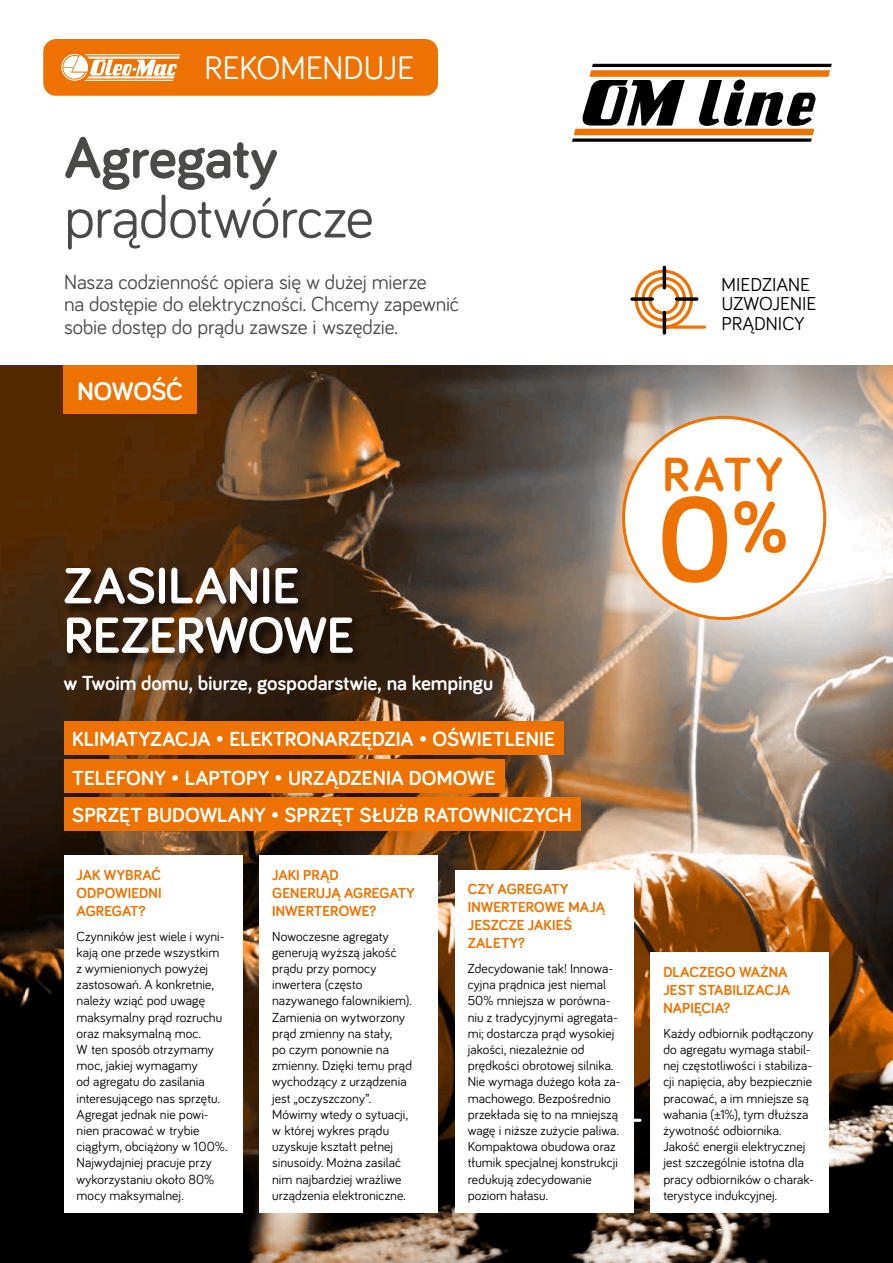
<style>
.page{position:relative;width:893px;height:1263px;background:#fff}
.page>*{position:absolute;margin:0;border:0;box-sizing:border-box;transform-origin:0 0}
.WYTYCZNE_opis{font:700 123.45px "Bariol";color:#ed7201}
.TYTUŁ{font:60.3px/59.7px "Bariol";letter-spacing:-.015em;color:#4a4a49}
.Nowość_L{font:700 52.5px/49.5px "Bariol";letter-spacing:-.005em;color:#fff}
.WYTYCZNE_opis-2{font:700 49.35px "Bariol";color:#ed7201}
.Nowość_L-2{font:33.75px "Bariol";letter-spacing:-.01em;color:#fff}
.Nowość_L-3{font:700 26.25px "Bariol";letter-spacing:-.015em;color:#fff}
.Nowość_L-4{font:700 21px "Bariol";color:#fff}
.Nowość_L-5{font:21px/22.5px "Bariol";letter-spacing:-.01em;color:#4a4a49}
.WYTYCZNE_opis-3{font:19.2px "Bariol";color:#000}
.Nowość_L-6{font:700 15px/18px "Bariol";color:#ed7201}
.Nowość_L-7{font:13.5px/16.2px "Bariol";letter-spacing:.005em;color:#000}
.s1{font-weight:700}
</style>
<div class="page">
<img style="left:0;top:366px;width:893px;height:897px">
<div style="left:43px;top:39px;width:395px;height:57px;background:#ed7201;border-radius:13px"></div>
<div style="left:64px;top:797px;width:516px;height:33px;background:#ed7201"></div>
<div style="left:64px;top:760px;width:440px;height:33px;background:#ed7201"></div>
<div style="left:64px;top:721px;width:500px;height:33px;background:#ed7201"></div>
<svg style="left:572px;top:64px;width:260px;height:78px"></svg>
<div style="left:64px;top:366px;width:133px;height:48px;background:#ed7201"></div>
<div style="left:64px;top:855px;width:178px;height:357px;background:#fff"></div>
<div style="left:651px;top:952px;width:178px;height:260px;background:#fff"></div>
<div style="left:259px;top:855px;width:179px;height:357px;background:#fff"></div>
<div style="left:455px;top:870px;width:179px;height:342px;background:#fff"></div>
<div style="left:61px;top:565px;width:304px;height:102px;background:#000;opacity:.75"></div>
<div style="left:573px;top:367px;width:302px;height:302px;background:#fff;opacity:.75"></div>
<div style="left:624px;top:417px;width:201px;height:201px;background:#fff;border-radius:50%"></div>
<svg style="left:634px;top:268px;width:72px;height:62px"></svg>
<hr style="left:663px;top:312px;width:3px;height:21px;background:#000">
<svg style="left:632px;top:297px;width:20px;height:4px"></svg>
<hr style="left:663px;top:267px;width:3px;height:21px;background:#000">
<svg style="left:676px;top:297px;width:21px;height:4px"></svg>
<hr style="left:622px;top:1119px;width:18px;height:3px;background:#fff">
<svg style="left:61px;top:54px;width:119px;height:27px"></svg>
<p class="Nowość_L-2" style="left:204px;top:45px;width:212px">REKOMENDUJE</p>
<p class="TYTUŁ" style="left:64px;top:125px;width:311px"><span class="s1">Agregaty </span>prądotwórcze</p>
<p class="Nowość_L-5" style="left:64px;top:270px;width:397px">Nasza codzienność opiera się w dużej mierze<br>na dostępie do elektryczności. Chcemy zapewnić sobie dostęp do prądu zawsze i wszędzie.</p>
<p class="Nowość_L-3" style="left:78px;top:373px;width:107px">NOWOŚĆ</p>
<p class="Nowość_L" style="left:64px;top:559px;width:292px">ZASILANIE<br>REZERWOWE</p>
<p class="Nowość_L-4" style="left:64px;top:669px;width:431px">w Twoim domu, biurze, gospodarstwie, na kempingu</p>
<p class="Nowość_L-4" style="left:72px;top:724px;width:484px">KLIMATYZACJA • ELEKTRONARZĘDZIA • OŚWIETLENIE</p>
<p class="Nowość_L-4" style="left:72px;top:763px;width:425px">TELEFONY • LAPTOPY • URZĄDZENIA DOMOWE</p>
<p class="Nowość_L-4" style="left:72px;top:800px;width:501px">SPRZĘT BUDOWLANY • SPRZĘT SŁUŻB RATOWNICZYCH</p>
<p class="Nowość_L-6" style="left:77px;top:865px;width:87px;text-align:justify">JAK WYBRAĆ ODPOWIEDNI AGREGAT?</p>
<p class="Nowość_L-7" style="left:77px;top:927px;width:152px">Czynników jest wiele i wyni&shy;kają one przede wszystkim z wymienionych powyżej zastosowań. A konkretnie, należy wziąć pod uwagę maksymalny prąd rozruchu oraz maksymalną moc.<br>W ten sposób otrzymamy moc, jakiej wymagamy<br>od agregatu do zasilania interesującego nas sprzętu.<br>Agregat jednak nie powi&shy;nien pracować w trybie ciągłym, obciążony w 100%.<br>Najwydajniej pracuje przy wykorzystaniu około 80% mocy maksymalnej.</p>
<p class="Nowość_L-6" style="left:272px;top:865px;width:144px">JAKI PRĄD<br>GENERUJĄ AGREGATY<br>INWERTEROWE?</p>
<p class="Nowość_L-7" style="left:272px;top:927px;width:142px">Nowoczesne agregaty generują wyższą jakość prądu przy pomocy inwertera (często nazywanego falownikiem).<br>Zamienia on wytworzony prąd zmienny na stały,<br>po czym ponownie na zmienny. Dzięki temu prąd wychodzący z urządzenia jest „oczyszczony”.<br>Mówimy wtedy o sytuacji, w której wykres prądu uzyskuje kształt pełnej sinusoidy. Można zasilać nim najbardziej wrażliwe urządzenia elektroniczne.</p>
<p class="Nowość_L-6" style="left:468px;top:880px;width:139px">CZY AGREGATY<br>INWERTEROWE MAJĄ<br>JESZCZE JAKIEŚ<br>ZALETY?</p>
<p class="Nowość_L-7" style="left:468px;top:960px;width:155px">Zdecydowanie tak! Innowa&shy;cyjna prądnica jest niemal<br>50% mniejsza w porówna&shy;niu z tradycyjnymi agregata&shy;mi; dostarcza prąd wysokiej jakości, niezależnie od prędkości obrotowej silnika.<br>Nie wymaga dużego koła za&shy;machowego. Bezpośrednio przekłada się to na mniejszą wagę i niższe zużycie paliwa.<br>Kompaktowa obudowa oraz tłumik specjalnej konstrukcji redukują zdecydowanie poziom hałasu.</p>
<p class="WYTYCZNE_opis-3" style="left:721px;top:271px;width:90px">MIEDZIANE</p>
<p class="WYTYCZNE_opis-3" style="left:721px;top:291px;width:97px">UZWOJENIE</p>
<p class="WYTYCZNE_opis-3" style="left:721px;top:310px;width:84px">PRĄDNICY</p>
<p class="WYTYCZNE_opis-2" style="left:662px;top:441px;width:122px">RATY</p>
<p class="WYTYCZNE_opis" style="left:657px;top:455px;width:133px">0<sup>%</sup></p>
<p class="Nowość_L-6" style="left:663px;top:962px;width:128px">DLACZEGO WAŻNA<br>JEST STABILIZACJA<br>NAPIĘCIA?</p>
<p class="Nowość_L-7" style="left:663px;top:1024px;width:152px">Każdy odbiornik podłączony do agregatu wymaga stabil&shy;nej częstotliwości i stabiliza&shy;cji napięcia, aby bezpiecznie pracować, a im mniejsze są wahania (±1%), tym dłuższa żywotność odbiornika.<br>Jakość energii elektrycznej jest szczególnie istotna dla pracy odbiorników o charak&shy;terystyce indukcyjnej.</p>
</div>
